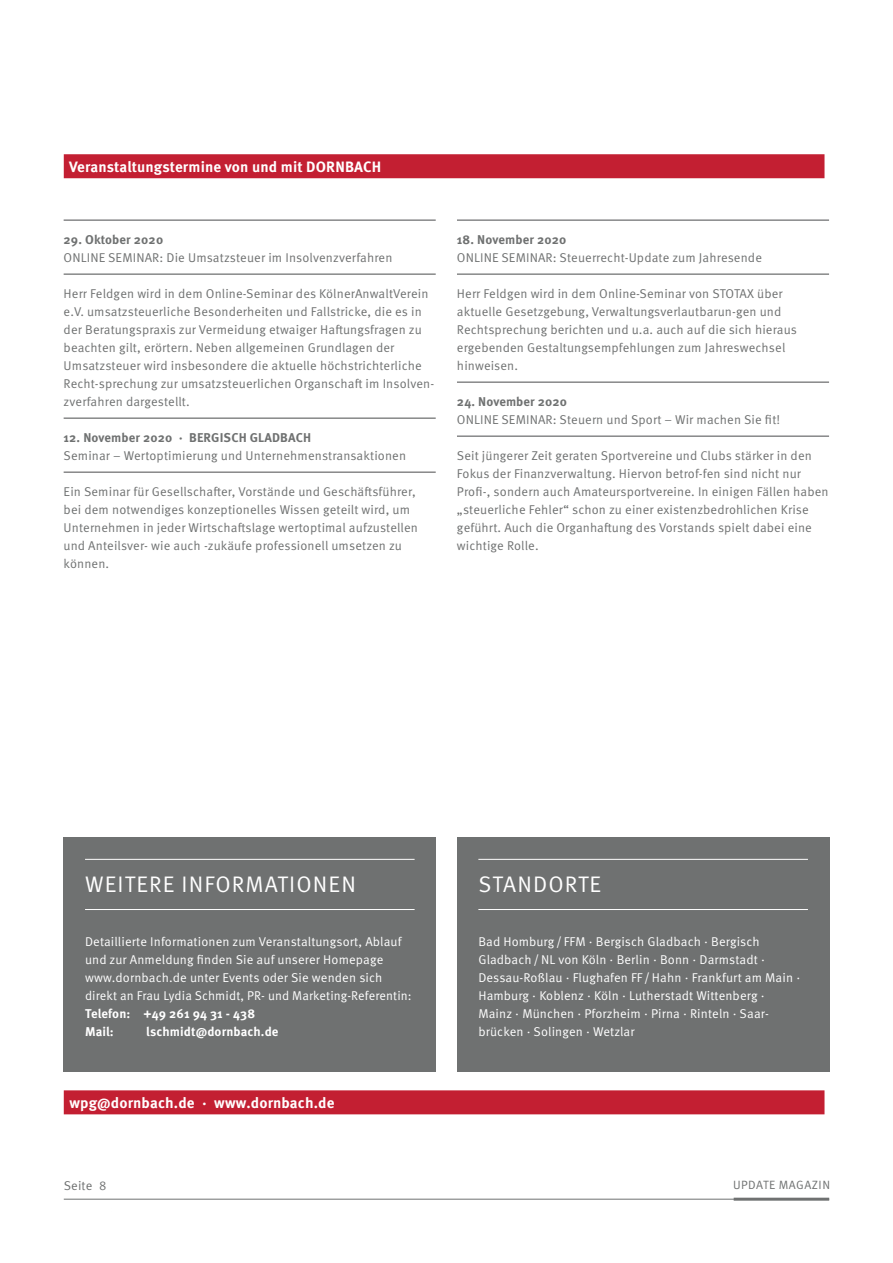
<style>
.page{position:relative;width:893px;height:1263px;background:#fff}
.page>*{position:absolute;margin:0;border:0;box-sizing:border-box;transform-origin:0 0}
.t1{font:22.5px "Meta Pro";letter-spacing:.05em;color:#fff}
.t2{font:700 15px "Meta Pro";letter-spacing:.01em;color:#fff}
.t3{font:12.75px/18px "Meta Pro";letter-spacing:.01em;color:#6f7171}
.t4{font:12.75px/18px "Meta Pro";letter-spacing:.01em;color:#fff}
.t5{font:700 12.75px "Meta Pro";letter-spacing:.01em;color:#6f7171}
.t6{font:700 12.75px/18px "Meta Pro";letter-spacing:.01em;color:#fff}
.t7{font:12px "Meta Pro";letter-spacing:.04em;color:#6f7171}
</style>
<div class="page">
<hr style="left:64px;top:1199px;width:765px;height:1px;background:#6f7171">
<hr style="left:734px;top:1198px;width:95px;height:3px;background:#6f7171">
<div style="left:64px;top:1090px;width:760px;height:24px;background:#c31f32"></div>
<div style="left:64px;top:838px;width:372px;height:234px;background:#6f7171"></div>
<div style="left:457px;top:838px;width:372px;height:234px;background:#6f7171"></div>
<hr style="left:85px;top:859px;width:330px;height:1px;background:#fff">
<hr style="left:85px;top:909px;width:330px;height:1px;background:#fff">
<hr style="left:478px;top:859px;width:330px;height:1px;background:#fff">
<hr style="left:478px;top:909px;width:330px;height:1px;background:#fff">
<div style="left:64px;top:154px;width:760px;height:24px;background:#c31f32"></div>
<hr style="left:64px;top:220px;width:372px;height:1px;background:#4b4c4d">
<hr style="left:64px;top:274px;width:372px;height:1px;background:#4b4c4d">
<hr style="left:64px;top:418px;width:372px;height:1px;background:#4b4c4d">
<hr style="left:64px;top:472px;width:372px;height:1px;background:#4b4c4d">
<hr style="left:457px;top:220px;width:372px;height:1px;background:#4b4c4d">
<hr style="left:457px;top:274px;width:372px;height:1px;background:#4b4c4d">
<hr style="left:457px;top:382px;width:372px;height:1px;background:#4b4c4d">
<hr style="left:457px;top:436px;width:372px;height:1px;background:#4b4c4d">
<p class="t2" style="left:69px;top:155px;width:314px">Veranstaltungstermine von und mit DORNBACH</p>
<p class="t5" style="left:64px;top:229px;width:101px">29. Oktober 2020</p>
<p class="t3" style="left:64px;top:248px;width:330px">ONLINE SEMINAR: Die Umsatzsteuer im Insolvenzverfahren</p>
<p class="t3" style="left:64px;top:284px;width:372px">Herr Feldgen wird in dem Online-Seminar des KölnerAnwaltVerein e.V. umsatzsteuerliche Besonderheiten und Fallstricke, die es in der Beratungspraxis zur Vermeidung etwaiger Haftungsfragen zu beachten gilt, erörtern. Neben allgemeinen Grundlagen der Umsatzsteuer wird insbesondere die aktuelle höchstrichterliche Recht-sprechung zur umsatzsteuerlichen Organschaft im Insolven&shy;zverfahren dargestellt.</p>
<p class="t5" style="left:64px;top:427px;width:249px">12. November 2020 · BERGISCH GLADBACH</p>
<p class="t3" style="left:64px;top:446px;width:344px">Seminar – Wertoptimierung und Unternehmenstransaktionen</p>
<p class="t3" style="left:64px;top:482px;width:356px">Ein Seminar für Gesellschafter, Vorstände und Geschäftsführer, bei dem notwendiges konzeptionelles Wissen geteilt wird, um Unternehmen in jeder Wirtschaftslage wertoptimal aufzustellen und Anteilsver- wie auch -zukäufe professionell umsetzen zu können.</p>
<p class="t5" style="left:457px;top:229px;width:111px">18. November 2020</p>
<p class="t3" style="left:457px;top:248px;width:307px">ONLINE SEMINAR: Steuerrecht-Update zum Jahresende</p>
<p class="t3" style="left:457px;top:284px;width:342px">Herr Feldgen wird in dem Online-Seminar von STOTAX über aktuelle Gesetzgebung, Verwaltungsverlautbarun-gen und Rechtsprechung berichten und u.a. auch auf die sich hieraus ergebenden Gestaltungsempfehlungen zum Jahreswechsel hinweisen.</p>
<p class="t5" style="left:457px;top:391px;width:112px">24. November 2020</p>
<p class="t3" style="left:457px;top:410px;width:325px">ONLINE SEMINAR: Steuern und Sport – Wir machen Sie fit!</p>
<p class="t3" style="left:457px;top:446px;width:373px">Seit jüngerer Zeit geraten Sportvereine und Clubs stärker in den Fokus der Finanzverwaltung. Hiervon betrof-fen sind nicht nur Profi-, sondern auch Amateursportvereine. In einigen Fällen haben „steuerliche Fehler“ schon zu einer existenzbedrohlichen Krise geführt. Auch die Organhaftung des Vorstands spielt dabei eine wichtige Rolle.</p>
<h1 class="t1" style="left:85px;top:867px;width:272px">WEITERE INFORMATIONEN</h1>
<p class="t4" style="left:85px;top:932px;width:328px">Detaillierte Informationen zum Veranstaltungsort, Ablauf und zur Anmeldung finden Sie auf unserer Homepage www.dornbach.de unter Events oder Sie wenden sich direkt an Frau Lydia Schmidt, PR- und Marketing-Referentin:</p>
<p class="t6" style="left:85px;top:1004px;width:172px">Telefon: +49 261 94 31 - 438<br>Mail:</p>
<p class="t6" style="left:146px;top:1022px;width:134px">lschmidt@dornbach.de</p>
<p class="t2" style="left:69px;top:1091px;width:267px">wpg@dornbach.de · www.dornbach.de</p>
<h1 class="t1" style="left:478px;top:867px;width:124px">STANDORTE</h1>
<p class="t4" style="left:478px;top:932px;width:323px">Bad Homburg / FFM · Bergisch Gladbach · Bergisch Gladbach /NL von Köln · Berlin · Bonn · Darmstadt · Dessau-Roßlau · Flughafen FF /Hahn · Frankfurt am Main · Hamburg · Koblenz · Köln · Lutherstadt Wittenberg · Mainz · München · Pforzheim · Pirna · Rinteln · Saar&shy;brücken · Solingen · Wetzlar</p>
<p class="t3" style="left:64px;top:1175px;width:44px">Seite 8</p>
<p class="t7" style="left:733px;top:1176px;width:98px">UPDATE MAGAZIN</p>
</div>
